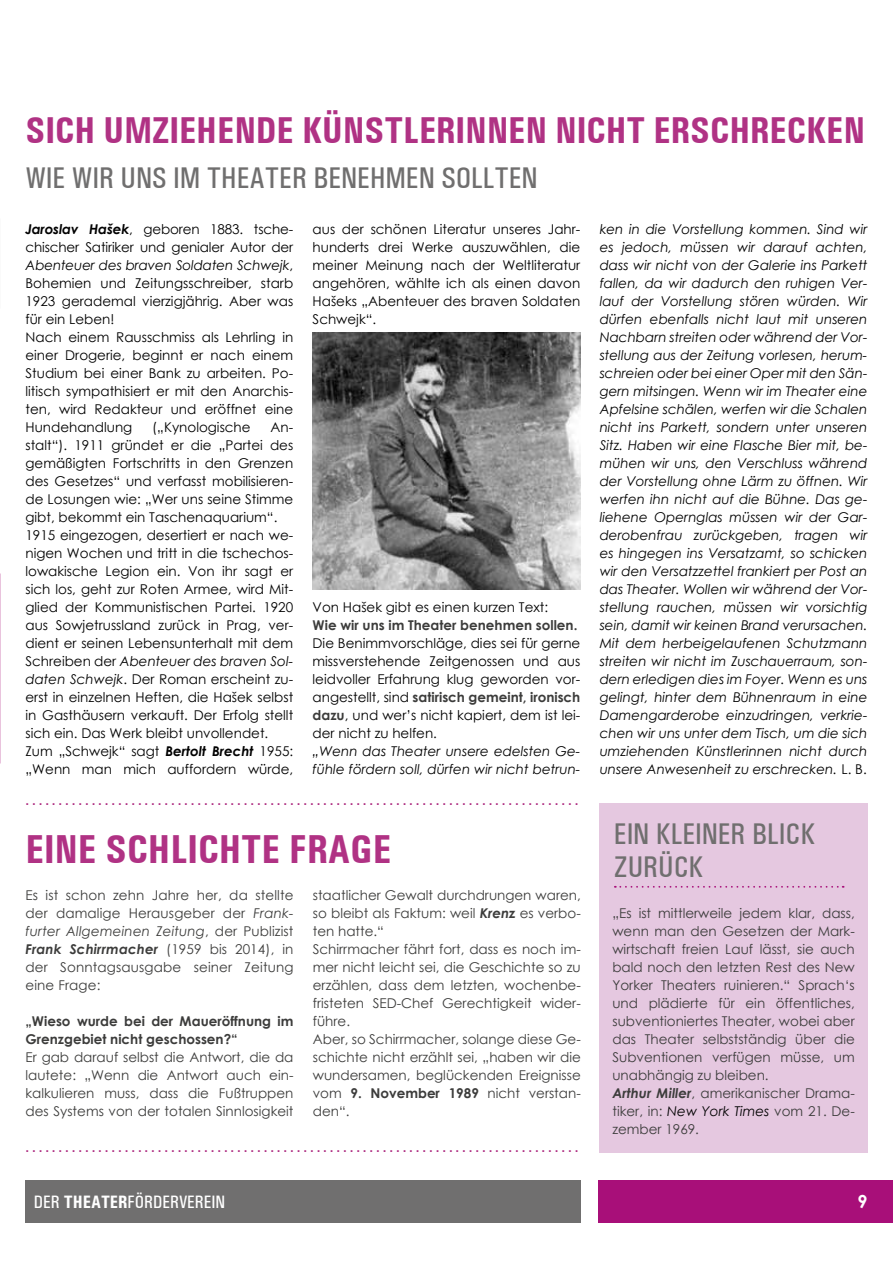
<style>
.page{position:relative;width:893px;height:1263px;background:#fff}
.page>*{position:absolute;margin:0;border:0;box-sizing:border-box;transform-origin:0 0}
.t1{font:700 condensed 40.5px "Univers";color:#b03284}
.t2{font:700 condensed 37.5px "Univers";color:#b03284}
.t3{font:500 condensed 30px/33px "Univers";color:#706f6f}
.t4{font:500 condensed 18px "Univers";color:#fff}
.t5{font:700 18px "Century Gothic";color:#fff}
.t6{font:500 condensed 16.5px "Univers";color:#b03284}
.t7{font:13.5px/18px "Century Gothic";color:#000}
.t8{font:italic 13.5px/18px "Century Gothic";color:#000}
.t9{font:13.5px/18px "Century Gothic";color:#3c3c3b;text-align:justify}
.t10{font:700 13.5px/18px "Century Gothic";color:#3c3c3b}
.s1{font-weight:700;font-style:italic}
.s2{font-style:italic}
.s3{font-style:normal}
.s4{font-weight:700;color:#3c3c3b}
.s5{font-weight:700}
.s6{font-style:italic;color:#000}
</style>
<div class="page">
<div style="left:599px;top:1180px;width:294px;height:42px;background:#a80f79"></div>
<div style="left:25px;top:1180px;width:556px;height:42px;background:#706f6f"></div>
<div style="left:599px;top:803px;width:268px;height:349px;background:#e5c8e0"></div>
<svg style="left:615px;top:886px;width:229px;height:2px"></svg>
<img style="left:312px;top:333px;width:269px;height:257px">
<h2 class="t2" style="left:26px;top:108px;width:841px">SICH UMZIEHENDE KÜNSTLERINNEN NICHT ERSCHRECKEN</h2>
<h3 class="t3" style="left:26px;top:161px;width:514px">WIE WIR UNS IM THEATER BENEHMEN SOLLTEN</h3>
<p class="t7" style="left:26px;top:220px;width:269px"><span class="s1">Jaroslav Hašek</span>, geboren 1883. tsche&shy;chischer Satiriker und genialer Autor der <span class="s2">Abenteuer des braven Soldaten Schwejk</span>, Bohemien und Zeitungsschreiber, starb 1923 gerademal vierzigjährig. Aber was für ein Leben!<br>Nach einem Rausschmiss als Lehrling in einer Drogerie, beginnt er nach einem Studium bei einer Bank zu arbeiten. Po&shy;litisch sympathisiert er mit den Anarchis&shy;ten, wird Redakteur und eröffnet eine Hundehandlung</p>
<p class="t8" style="left:600px;top:220px;width:269px;text-align:justify">ken in die Vorstellung kommen. Sind wir es jedoch, müssen wir darauf achten, dass wir nicht von der Galerie ins Parkett fallen, da wir dadurch den ruhigen Ver&shy;lauf der Vorstellung stören würden. Wir dürfen ebenfalls nicht laut mit unseren Nachbarn streiten oder während der Vor&shy;stellung aus der Zeitung vorlesen, herum&shy;schreien oder bei einer Oper mit den Sän&shy;gern mitsingen. Wenn wir im Theater eine Apfelsine schälen, werfen wir die Schalen nicht ins Parkett, sondern unter unseren Sitz. Haben wir eine Flasche Bier mit, be&shy;mühen wir uns, den Verschluss während der Vorstellung ohne Lärm zu öffnen. Wir werfen ihn nicht auf die Bühne. Das ge&shy;liehene Opernglas müssen wir der Gar&shy;derobenfrau zurückgeben, tragen wir es hingegen ins Versatzamt, so schicken wir den Versatzzettel frankiert per Post an das Theater. Wollen wir während der Vor&shy;stellung rauchen, müssen wir vorsichtig sein, damit wir keinen Brand verursachen.<br>Mit dem herbeigelaufenen Schutzmann streiten wir nicht im Zuschauerraum, son&shy;dern erledigen dies im Foyer. Wenn es uns gelingt, hinter dem Bühnenraum in eine Damengarderobe einzudringen, verkrie&shy;chen wir uns unter dem Tisch, um die sich umziehenden Künstlerinnen nicht durch unsere Anwesenheit zu erschrecken. <span class="s3">L. B.</span></p>
<p class="t7" style="left:313px;top:220px;width:269px;text-align:justify">aus der schönen Literatur unseres Jahr&shy;hunderts drei Werke auszuwählen, die meiner Meinung nach der Weltliteratur angehören, wählte ich als einen davon Hašeks „Abenteuer des braven Soldaten Schwejk“.</p>
<p class="t7" style="left:152px;top:418px;width:100px">(„Kynologische</p>
<p class="t7" style="left:26px;top:418px;width:269px;text-indent:245px">An&shy;stalt“). 1911 gründet er die „Partei des gemäßigten Fortschritts in den Grenzen des Gesetzes“ und verfasst mobilisieren&shy;de Losungen wie: „Wer uns seine Stimme gibt, bekommt ein Taschenaquarium“.<br>1915 eingezogen, desertiert er nach we&shy;nigen Wochen und tritt in die tschechos&shy;lowakische Legion ein. Von ihr sagt er sich los, geht zur Roten Armee, wird Mit&shy;glied der Kommunistischen Partei. 1920 aus Sowjetrussland zurück in Prag, ver&shy;dient er seinen Lebensunterhalt mit dem Schreiben der <span class="s2">Abenteuer des braven Sol&shy;daten Schwejk</span>. Der Roman erscheint zu&shy;erst in einzelnen Heften, die Hašek selbst in Gasthäusern verkauft. Der Erfolg stellt sich ein. Das Werk bleibt unvollendet.<br>Zum „Schwejk“ sagt <span class="s1">Bertolt Brecht</span> 1955: „Wenn man mich auffordern würde,</p>
<p class="t7" style="left:313px;top:598px;width:237px">Von Hašek gibt es einen kurzen Text:</p>
<p class="t10" style="left:313px;top:615px;width:266px">Wie wir uns im Theater benehmen sollen.</p>
<p class="t7" style="left:313px;top:634px;width:269px;text-align:justify">Die Benimmvorschläge, dies sei für gerne missverstehende Zeitgenossen und aus leidvoller Erfahrung klug geworden vor&shy;angestellt, sind <span class="s4">satirisch gemeint, ironisch dazu</span>, und wer’s nicht kapiert, dem ist lei&shy;der nicht zu helfen.</p>
<p class="t8" style="left:313px;top:742px;width:269px">„Wenn das Theater unsere edelsten Ge&shy;fühle fördern soll, dürfen wir nicht betrun-</p>
<p class="t6" style="left:26px;top:790px;width:554px">....................................................................................</p>
<h1 class="t1" style="left:26px;top:825px;width:367px">EINE SCHLICHTE FRAGE</h1>
<p class="t9" style="left:26px;top:886px;width:269px">Es ist schon zehn Jahre her, da stellte der damalige Herausgeber der <span class="s2">Frank&shy;furter Allgemeinen Zeitung</span>, der Publizist <span class="s1">Frank Schirrmacher</span> (1959 bis 2014), in der Sonntagsausgabe seiner Zeitung eine Frage:</p>
<p class="t10" style="left:26px;top:1011px;width:269px">„Wieso wurde bei der Maueröffnung im<br>Grenzgebiet nicht geschossen?“</p>
<p class="t9" style="left:26px;top:1048px;width:269px">Er gab darauf selbst die Antwort, die da lautete: „Wenn die Antwort auch ein&shy;kalkulieren muss, dass die Fußtruppen des Systems von der totalen Sinnlosigkeit</p>
<p class="t9" style="left:313px;top:886px;width:269px;text-align:left">staatlicher Gewalt durchdrungen waren, so bleibt als Faktum: weil <span class="s1">Krenz</span> es verbo&shy;ten hatte.“<br>Schirrmacher fährt fort, dass es noch im&shy;mer nicht leicht sei, die Geschichte so zu erzählen, dass dem letzten, wochenbe&shy;fristeten SED-Chef Gerechtigkeit wider&shy;führe.<br>Aber, so Schirrmacher, solange diese Ge&shy;schichte nicht erzählt sei, „haben wir die wundersamen, beglückenden Ereignisse vom <span class="s5">9. November 1989</span> nicht verstan&shy;den“.</p>
<p class="t6" style="left:26px;top:1137px;width:554px">....................................................................................</p>
<h3 class="t3" style="left:614px;top:818px;width:203px">EIN KLEINER BLICK<br>ZURÜCK</h3>
<p class="t9" style="left:612px;top:904px;width:244px;text-align:left">„Es ist mittlerweile jedem klar, dass, wenn man den Gesetzen der Mark&shy;wirtschaft freien Lauf lässt, sie auch bald noch den letzten Rest des New Yorker Theaters ruinieren.“ Sprach‘s und plädierte für ein öffentliches, subventioniertes Theater, wobei aber das Theater selbstständig über die Subventionen verfügen müsse, um unabhängig zu bleiben.<br><span class="s1">Arthur Miller</span>, amerikanischer Drama&shy;tiker, in: <span class="s6">New York Times</span> vom 21. De&shy;zember 1969.</p>
<h3 class="t4" style="left:34px;top:1191px;width:193px">DER <span class="s5">THEATER</span>FÖRDERVEREIN</h3>
<h3 class="t5" style="left:857px;top:1188px;width:12px">9</h3>
</div>
